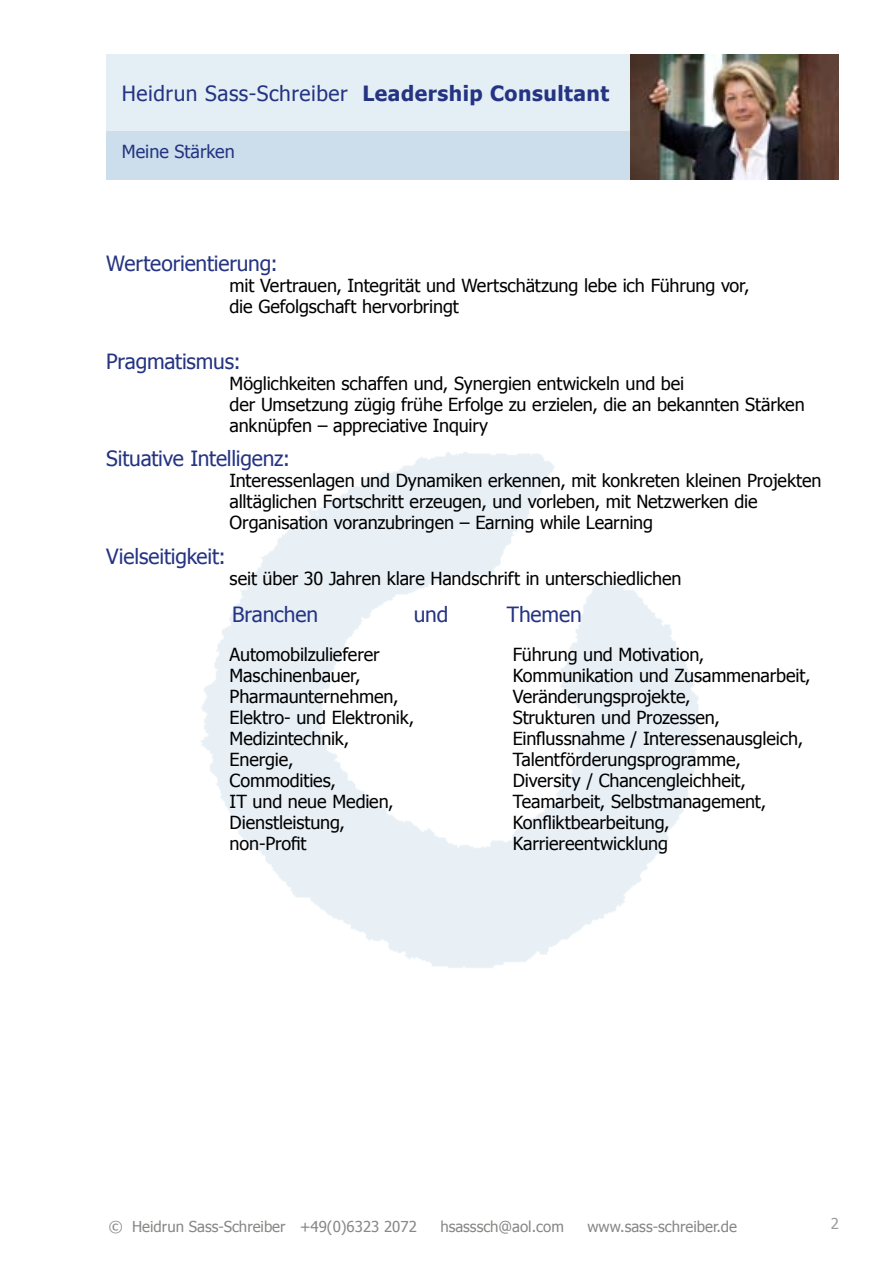
<style>
.page{position:relative;width:893px;height:1263px;background:#fff}
.page>*{position:absolute;margin:0;border:0;box-sizing:border-box;transform-origin:0 0}
.t1{font:21px "Tahoma";letter-spacing:-.005em;color:#253482}
.t2{font:21px "Tahoma";letter-spacing:.025em;color:#253482}
.t3{font:18px/21px "Tahoma";letter-spacing:-.005em;color:#000}
.t4{font:18px "Tahoma";color:#253482}
.t5{font:15px "Tahoma";color:#878786}
.s1{font-weight:700}
</style>
<div class="page">
<div style="left:106px;top:54px;width:700px;height:125px;background:#e4eef5"></div>
<div style="left:106px;top:131px;width:700px;height:48px;background:#ccdeeb"></div>
<img style="left:631px;top:54px;width:208px;height:125px">
<p class="t2" style="left:122px;top:80px;width:489px">Heidrun Sass-Schreiber <span class="s1">Leadership Consultant</span></p>
<p class="t4" style="left:122px;top:140px;width:114px">Meine Stärken</p>
<p class="t1" style="left:106px;top:250px;width:173px">Werteorientierung:</p>
<p class="t3" style="left:230px;top:274px;width:521px">mit Vertrauen, Integrität und Wertschätzung lebe ich Führung vor, die Gefolgschaft hervorbringt</p>
<p class="t1" style="left:106px;top:348px;width:136px">Pragmatismus:</p>
<p class="t3" style="left:230px;top:372px;width:577px">Möglichkeiten schaffen und, Synergien entwickeln und bei<br>der Umsetzung zügig frühe Erfolge zu erzielen, die an bekannten Stärken anknüpfen – appreciative Inquiry</p>
<p class="t1" style="left:106px;top:445px;width:185px">Situative Intelligenz:</p>
<p class="t3" style="left:230px;top:469px;width:594px">Interessenlagen und Dynamiken erkennen, mit konkreten kleinen Projekten alltäglichen Fortschritt erzeugen, und vorleben, mit Netzwerken die<br>Organisation voranzubringen – Earning while Learning</p>
<p class="t1" style="left:106px;top:543px;width:121px">Vielseitigkeit:</p>
<p class="t3" style="left:230px;top:567px;width:453px">seit über 30 Jahren klare Handschrift in unterschiedlichen</p>
<p class="t1" style="left:232px;top:601px;width:87px">Branchen</p>
<p class="t1" style="left:414px;top:601px;width:36px">und</p>
<p class="t1" style="left:507px;top:601px;width:76px">Themen</p>
<p class="t3" style="left:230px;top:643px;width:151px">Automobilzulieferer</p>
<p class="t3" style="left:513px;top:643px;width:193px">Führung und Motivation,</p>
<p class="t3" style="left:230px;top:664px;width:132px">Maschinenbauer,</p>
<p class="t3" style="left:513px;top:664px;width:299px">Kommunikation und Zusammenarbeit,</p>
<p class="t3" style="left:230px;top:685px;width:170px">Pharmaunternehmen,</p>
<p class="t3" style="left:513px;top:685px;width:179px">Veränderungsprojekte,</p>
<p class="t3" style="left:230px;top:706px;width:186px">Elektro- und Elektronik,</p>
<p class="t3" style="left:513px;top:706px;width:209px">Strukturen und Prozessen,</p>
<p class="t3" style="left:230px;top:727px;width:121px">Medizintechnik,</p>
<p class="t3" style="left:513px;top:727px;width:292px">Einflussnahme / Interessenausgleich,</p>
<p class="t3" style="left:230px;top:748px;width:65px">Energie,</p>
<p class="t3" style="left:513px;top:748px;width:230px">Talentförderungsprogramme,</p>
<p class="t3" style="left:230px;top:769px;width:108px">Commodities,</p>
<p class="t3" style="left:513px;top:769px;width:235px">Diversity / Chancengleichheit,</p>
<p class="t3" style="left:230px;top:790px;width:166px">IT und neue Medien,</p>
<p class="t3" style="left:513px;top:790px;width:255px">Teamarbeit, Selbstmanagement,</p>
<p class="t3" style="left:230px;top:811px;width:117px">Dienstleistung,</p>
<p class="t3" style="left:513px;top:811px;width:158px">Konfliktbearbeitung,</p>
<p class="t3" style="left:230px;top:832px;width:79px">non-Profit</p>
<p class="t3" style="left:513px;top:832px;width:157px">Karriereentwicklung</p>
<p class="t5" style="left:109px;top:1217px;width:309px">© Heidrun Sass-Schreiber +49(0)6323 2072</p>
<p class="t5" style="left:440px;top:1217px;width:125px">hsasssch@aol.com</p>
<p class="t5" style="left:587px;top:1217px;width:151px">www.sass-schreiber.de</p>
</div>
